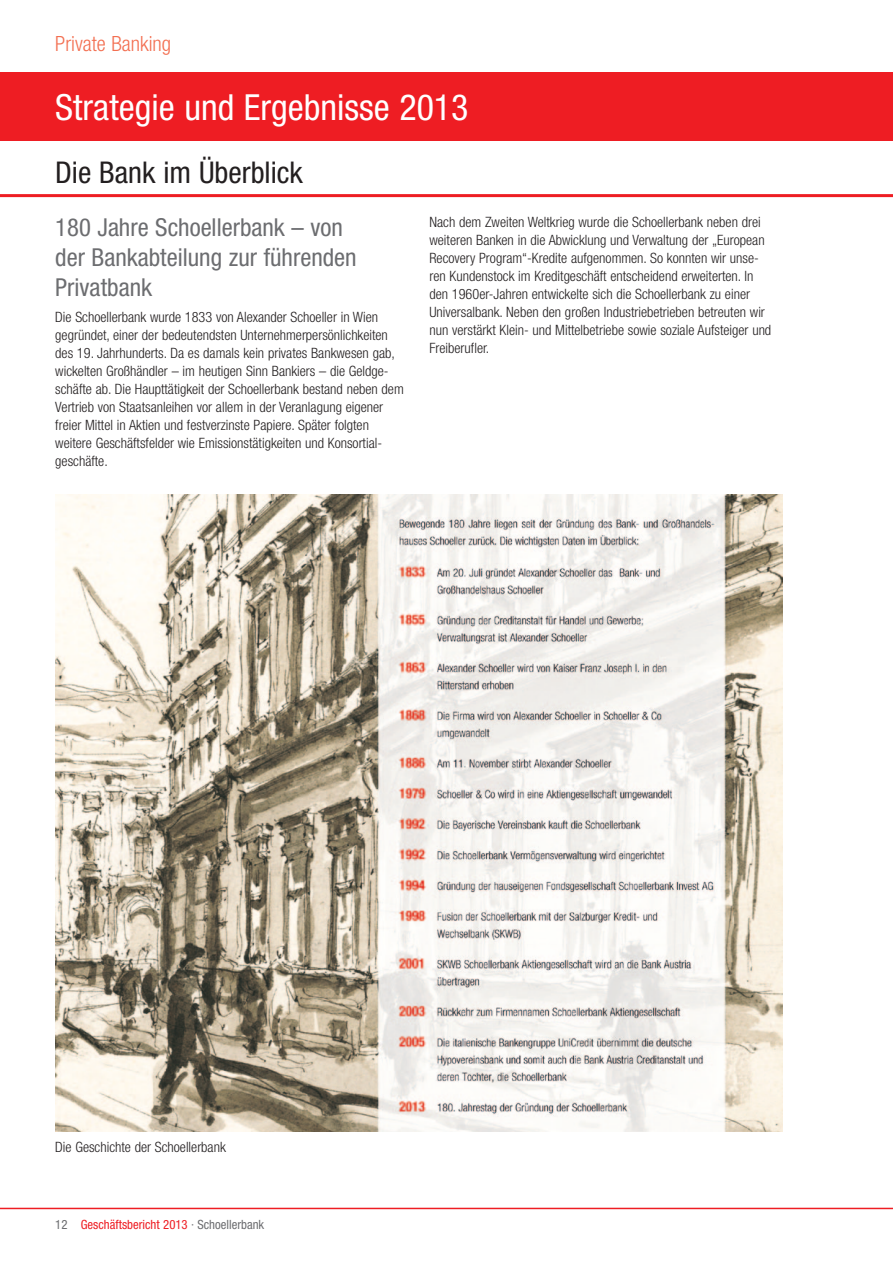
<style>
.page{position:relative;width:893px;height:1263px;background:#fff}
.page>*{position:absolute;margin:0;border:0;box-sizing:border-box;transform-origin:0 0}
.Title_02{font:condensed 36px "Helvetica Neue";color:#fff}
.Title_03{font:condensed 30px "Helvetica Neue";color:#231f20}
.Txt_title_04{font:condensed 24.75px/30px "Helvetica Neue";color:#6c6d70}
.Title_Chapter{font:300 condensed 21px "Helvetica Neue";color:#f36f51}
._0_TEXT_Trennung{font:300 condensed 14.25px/18px "Helvetica Neue";color:#231f20}
.Txt{font:300 condensed 14.25px/18px "Helvetica Neue";color:#231f20}
.t1{font:condensed 12.75px "Helvetica Neue";color:#ee1d23}
.s1{color:#6c6d70}
</style>
<div class="page">
<hr style="left:0;top:1208px;width:893px;height:1px;background:#ee1d23">
<div style="left:0;top:72px;width:893px;height:68px;background:#ee1d23"></div>
<hr style="left:0;top:194px;width:893px;height:3px;background:#ee1d23">
<img style="left:55px;top:495px;width:727px;height:636px">
<p class="Title_Chapter" style="left:55px;top:31px;width:117px">Private Banking</p>
<p class="Title_02" style="left:55px;top:87px;width:415px">Strategie und Ergebnisse 2013</p>
<p class="Title_03" style="left:55px;top:155px;width:249px">Die Bank im Überblick</p>
<p class="Txt_title_04" style="left:55px;top:212px;width:303px">180 Jahre Schoellerbank – von der Bankabteilung zur führenden<br>Privatbank</p>
<p class="_0_TEXT_Trennung" style="left:55px;top:308px;width:350px">Die Schoellerbank wurde 1833 von Alexander Schoeller in Wien gegründet, einer der bedeutendsten Unternehmerpersönlichkeiten des 19. Jahrhunderts. Da es damals kein privates Bankwesen gab, wickelten Großhändler – im heutigen Sinn Bankiers – die Geldge&shy;schäfte ab. Die Haupttätigkeit der Schoellerbank bestand neben dem Vertrieb von Staatsanleihen vor allem in der Veranlagung eigener freier Mittel in Aktien und festverzinste Papiere. Später folgten weitere Geschäftsfelder wie Emissionstätigkeiten und Konsortial&shy;geschäfte.</p>
<p class="Txt" style="left:429px;top:213px;width:343px">Nach dem Zweiten Weltkrieg wurde die Schoellerbank neben drei weiteren Banken in die Abwicklung und Verwaltung der „European Recovery Program“-Kredite aufgenommen. So konnten wir unse&shy;ren Kundenstock im Kreditgeschäft entscheidend erweiterten. In den 1960er-Jahren entwickelte sich die Schoellerbank zu einer Universalbank. Neben den großen Industriebetrieben betreuten wir nun verstärkt Klein- und Mittelbetriebe sowie soziale Aufsteiger und Freiberufler.</p>
<p class="Txt" style="left:55px;top:1138px;width:172px">Die Geschichte der Schoellerbank</p>
<p class="t1" style="left:55px;top:1217px;width:211px"><span class="s1">12</span> Geschäftsbericht 2013 <span class="s1">· Schoellerbank</span></p>
</div>
